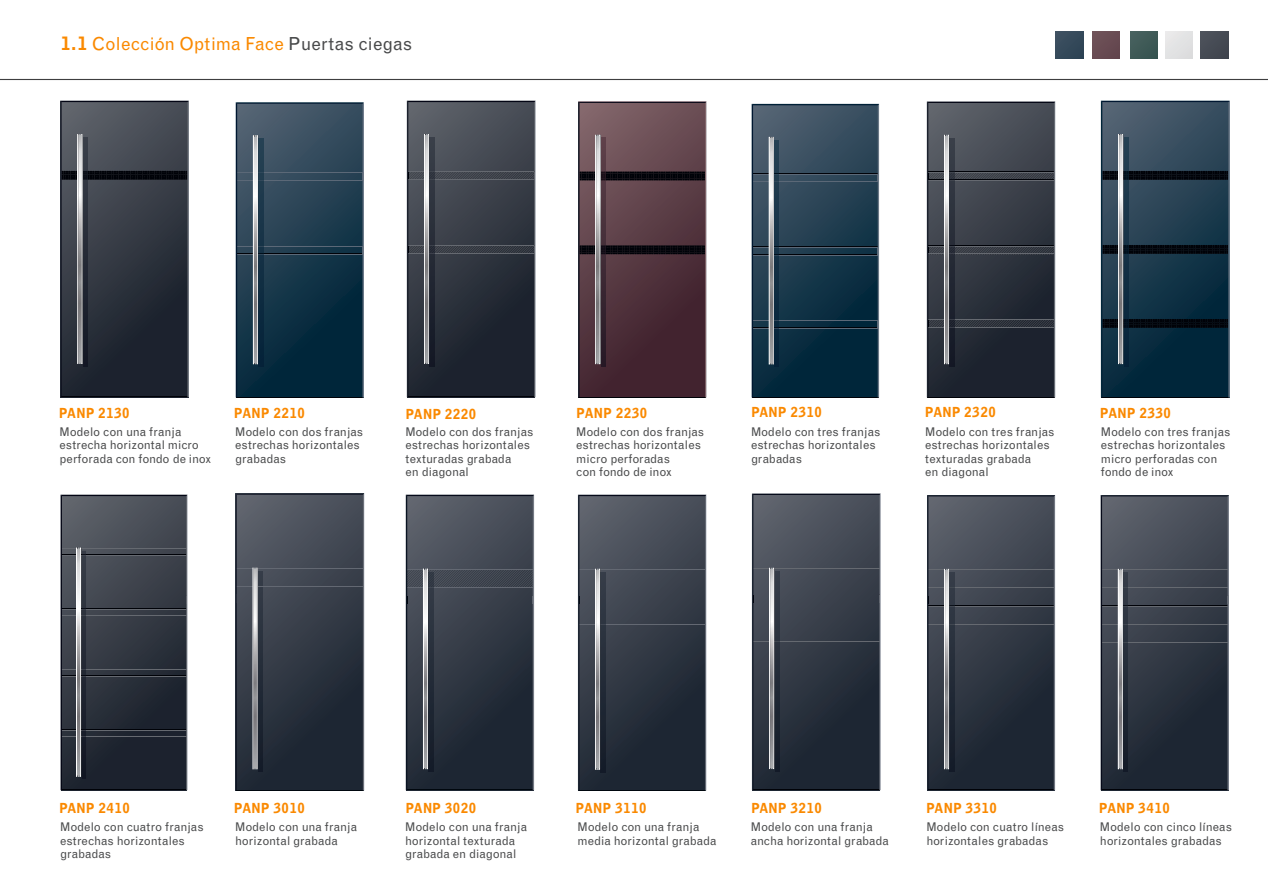
<style>
.page{position:relative;width:1268px;height:893px;background:#fff}
.page>*{position:absolute;margin:0;border:0;box-sizing:border-box;transform-origin:0 0}
.t1{font:18px "Grotesque MT Std";color:#fa8900}
.t2{font:900 13.5px "Grotesque MT Std";color:#fa8900}
.t3{font:12px/13.5px "Grotesque MT Std";letter-spacing:-.005em;color:#494a4b}
.s1{font-weight:900}
.s2{color:#494a4b}
</style>
<div class="page">
<svg style="left:60px;top:101px;width:129px;height:296px;background:#333942"></svg>
<div style="left:78px;top:134px;width:4px;height:230px;border:1px solid #fff"></div>
<svg style="left:83px;top:137px;width:4px;height:229px"></svg>
<svg style="left:407px;top:101px;width:129px;height:296px;background:#333943"></svg>
<svg style="left:426px;top:136px;width:1px;height:226px"></svg>
<div style="left:424px;top:134px;width:5px;height:230px;border:1px solid #fff"></div>
<svg style="left:430px;top:137px;width:4px;height:229px"></svg>
<hr style="left:927px;top:397px;width:127px;height:1px;background:#000208">
<svg style="left:927px;top:102px;width:128px;height:295px;background:#343943"></svg>
<svg style="left:946px;top:137px;width:1px;height:225px"></svg>
<div style="left:944px;top:135px;width:5px;height:229px;border:1px solid #fff"></div>
<svg style="left:950px;top:138px;width:4px;height:228px"></svg>
<svg style="left:61px;top:495px;width:127px;height:295px;background:#3a3f48"></svg>
<hr style="left:236px;top:790px;width:128px;height:1px;background:#00070e">
<svg style="left:235px;top:493px;width:129px;height:297px;background:#353c48"></svg>
<svg style="left:255px;top:570px;width:1px;height:197px"></svg>
<div style="left:253px;top:568px;width:5px;height:201px;border:1px solid #fff"></div>
<svg style="left:406px;top:495px;width:128px;height:295px;background:#343b46"></svg>
<svg style="left:425px;top:571px;width:1px;height:196px"></svg>
<div style="left:423px;top:569px;width:5px;height:200px;border:1px solid #fff"></div>
<svg style="left:429px;top:572px;width:4px;height:200px"></svg>
<hr style="left:579px;top:790px;width:127px;height:1px;background:#00070e">
<svg style="left:578px;top:495px;width:128px;height:295px;background:#343b47"></svg>
<svg style="left:597px;top:571px;width:1px;height:196px"></svg>
<div style="left:595px;top:569px;width:5px;height:200px;border:1px solid #fff"></div>
<svg style="left:601px;top:572px;width:4px;height:200px"></svg>
<svg style="left:752px;top:493px;width:129px;height:297px;background:#343b47"></svg>
<svg style="left:771px;top:570px;width:1px;height:197px"></svg>
<div style="left:769px;top:568px;width:5px;height:201px;border:1px solid #fff"></div>
<svg style="left:775px;top:571px;width:4px;height:201px"></svg>
<svg style="left:927px;top:495px;width:128px;height:295px;background:#343b47"></svg>
<svg style="left:946px;top:571px;width:1px;height:196px"></svg>
<div style="left:944px;top:569px;width:5px;height:200px;border:1px solid #fff"></div>
<svg style="left:950px;top:572px;width:4px;height:200px"></svg>
<svg style="left:1100px;top:495px;width:129px;height:295px;background:#373e49"></svg>
<svg style="left:1120px;top:571px;width:1px;height:196px"></svg>
<div style="left:1118px;top:569px;width:5px;height:200px;border:1px solid #fff"></div>
<svg style="left:1123px;top:572px;width:5px;height:200px"></svg>
<hr style="left:0;top:79px;width:1268px;height:1px;background:#3e3e3f">
<hr style="left:236px;top:397px;width:127px;height:1px;background:#000208">
<svg style="left:236px;top:102px;width:128px;height:295px;background:#1f3c4e"></svg>
<svg style="left:255px;top:138px;width:1px;height:224px"></svg>
<div style="left:253px;top:136px;width:5px;height:228px;border:1px solid #fff"></div>
<svg style="left:259px;top:139px;width:4px;height:228px"></svg>
<hr style="left:1101px;top:397px;width:128px;height:1px;background:#000208">
<svg style="left:1101px;top:101px;width:129px;height:296px;background:#1b3648"></svg>
<svg style="left:1120px;top:136px;width:1px;height:226px"></svg>
<div style="left:1118px;top:134px;width:5px;height:230px;border:1px solid #fff"></div>
<svg style="left:1124px;top:137px;width:4px;height:229px"></svg>
<hr style="left:752px;top:397px;width:126px;height:1px;background:#000208">
<svg style="left:752px;top:104px;width:127px;height:293px;background:#203c4f"></svg>
<svg style="left:771px;top:139px;width:1px;height:223px"></svg>
<div style="left:769px;top:137px;width:5px;height:227px;border:1px solid #fff"></div>
<svg style="left:774px;top:140px;width:5px;height:227px"></svg>
<div style="left:1056px;top:31px;width:27px;height:28px;background:#354a5b"></div>
<div style="left:1092px;top:31px;width:28px;height:28px;background:#694b53"></div>
<div style="left:1130px;top:31px;width:27px;height:28px;background:#3f5a57"></div>
<div style="left:1165px;top:31px;width:28px;height:28px;background:#e2e3e3"></div>
<div style="left:1200px;top:31px;width:28px;height:28px;background:#464b54"></div>
<hr style="left:579px;top:397px;width:127px;height:1px;background:#000208">
<svg style="left:578px;top:101px;width:128px;height:296px;background:#523740"></svg>
<svg style="left:597px;top:137px;width:1px;height:225px"></svg>
<div style="left:595px;top:135px;width:5px;height:229px;border:1px solid #fff"></div>
<svg style="left:601px;top:138px;width:4px;height:228px"></svg>
<h1 class="t1" style="left:60px;top:33px;width:354px"><span class="s1">1.1</span> Colección Optima Face <span class="s2">Puertas ciegas</span></h1>
<p class="t2" style="left:59px;top:405px;width:73px">PANP 2130</p>
<p class="t2" style="left:234px;top:405px;width:73px">PANP 2210</p>
<p class="t2" style="left:405px;top:405px;width:73px">PANP 2220</p>
<p class="t2" style="left:576px;top:405px;width:73px">PANP 2230</p>
<p class="t2" style="left:751px;top:404px;width:73px">PANP 2310</p>
<p class="t2" style="left:925px;top:404px;width:73px">PANP 2320</p>
<p class="t2" style="left:1100px;top:405px;width:73px">PANP 2330</p>
<p class="t3" style="left:60px;top:425px;width:153px">Modelo con una franja estrecha horizontal micro perforada con fondo de inox</p>
<p class="t3" style="left:235px;top:425px;width:130px">Modelo con dos franjas estrechas horizontales grabadas</p>
<p class="t3" style="left:405px;top:425px;width:130px">Modelo con dos franjas estrechas horizontales texturadas grabada<br>en diagonal</p>
<p class="t3" style="left:576px;top:425px;width:130px">Modelo con dos franjas estrechas horizontales micro perforadas<br>con fondo de inox</p>
<p class="t3" style="left:751px;top:425px;width:131px">Modelo con tres franjas estrechas horizontales grabadas</p>
<p class="t3" style="left:925px;top:425px;width:131px">Modelo con tres franjas estrechas horizontales texturadas grabada<br>en diagonal</p>
<p class="t3" style="left:1101px;top:425px;width:131px">Modelo con tres franjas estrechas horizontales micro perforadas con fondo de inox</p>
<p class="t2" style="left:59px;top:800px;width:73px">PANP 2410</p>
<p class="t2" style="left:234px;top:800px;width:73px">PANP 3010</p>
<p class="t2" style="left:405px;top:800px;width:73px">PANP 3020</p>
<p class="t2" style="left:576px;top:800px;width:73px">PANP 3110</p>
<p class="t2" style="left:751px;top:800px;width:73px">PANP 3210</p>
<p class="t2" style="left:926px;top:800px;width:73px">PANP 3310</p>
<p class="t2" style="left:1099px;top:800px;width:73px">PANP 3410</p>
<p class="t3" style="left:60px;top:821px;width:145px">Modelo con cuatro franjas estrechas horizontales grabadas</p>
<p class="t3" style="left:235px;top:821px;width:123px">Modelo con una franja horizontal grabada</p>
<p class="t3" style="left:405px;top:821px;width:123px">Modelo con una franja horizontal texturada grabada en diagonal</p>
<p class="t3" style="left:578px;top:821px;width:140px">Modelo con una franja media horizontal grabada</p>
<p class="t3" style="left:751px;top:821px;width:140px">Modelo con una franja ancha horizontal grabada</p>
<p class="t3" style="left:926px;top:821px;width:139px">Modelo con cuatro líneas horizontales grabadas</p>
<p class="t3" style="left:1100px;top:821px;width:134px">Modelo con cinco líneas horizontales grabadas</p>
</div>
